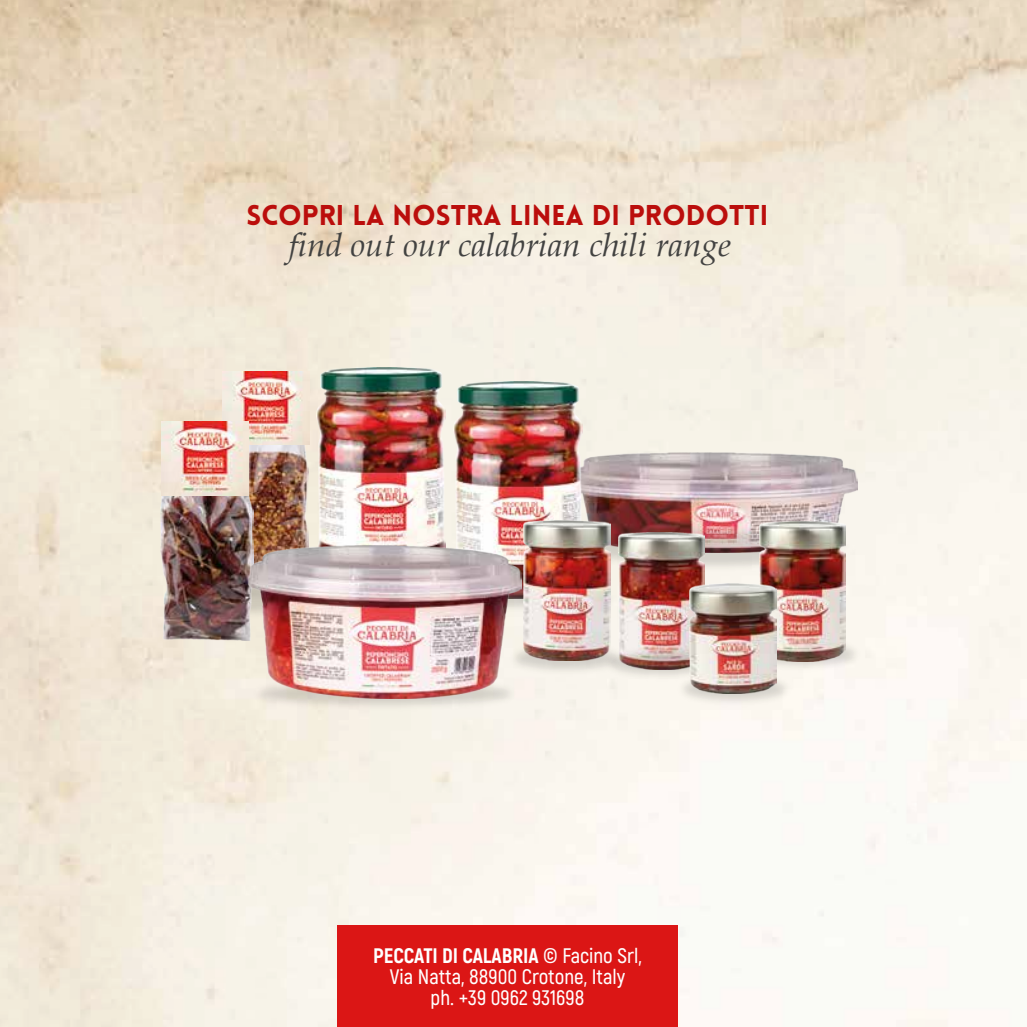
<style>
.page{position:relative;width:1027px;height:1027px;background:#fff}
.page>*{position:absolute;margin:0;border:0;box-sizing:border-box;transform-origin:0 0}
.t1{font:italic 33.25px "Book Antiqua";color:#424241}
.t2{font:900 28px "Lovelo";color:#bb0e0c}
.t3{font:600 21px/21px "Akrobat";color:#fff;text-align:center}
.s1{font-weight:800}
.s2{font-weight:700}
</style>
<div class="page">
<img style="left:0;top:0;width:1027px;height:1027px">
<div style="left:337px;top:925px;width:341px;height:102px;background:#db1615"></div>
<img style="left:316px;top:367px;width:129px;height:178px">
<img style="left:582px;top:453px;width:275px;height:15px">
<img style="left:582px;top:468px;width:321px;height:113px">
<img style="left:651px;top:532px;width:53px;height:58px">
<img style="left:195px;top:675px;width:378px;height:92px">
<div style="left:690px;top:581px;width:227px;height:146px;background:#fbf9f2"></div>
<img style="left:759px;top:522px;width:86px;height:93px">
<img style="left:138px;top:528px;width:111px;height:147px">
<img style="left:216px;top:371px;width:92px;height:139px">
<img style="left:222px;top:371px;width:87px;height:74px">
<img style="left:147px;top:510px;width:231px;height:147px">
<img style="left:621px;top:615px;width:228px;height:147px">
<img style="left:689px;top:584px;width:87px;height:109px">
<img style="left:387px;top:522px;width:264px;height:62px">
<img style="left:454px;top:382px;width:128px;height:202px">
<img style="left:452px;top:584px;width:228px;height:147px">
<img style="left:523px;top:521px;width:88px;height:139px">
<img style="left:161px;top:423px;width:92px;height:217px">
<img style="left:162px;top:422px;width:87px;height:73px">
<img style="left:249px;top:545px;width:273px;height:154px">
<h2 class="t2" style="left:247px;top:198px;width:523px">SCOPRI LA NOSTRA LINEA DI PRODOTTI</h2>
<h1 class="t1" style="left:289px;top:222px;width:444px">find out our calabrian chili range</h1>
<p class="t3" style="left:373px;top:945px;width:270px"><span class="s1">PECCATI DI CALABRIA</span> <span class="s2">©</span> Facino Srl,<br>Via Natta, 88900 Crotone, Italy<br>ph. +39 0962 931698</p>
</div>
